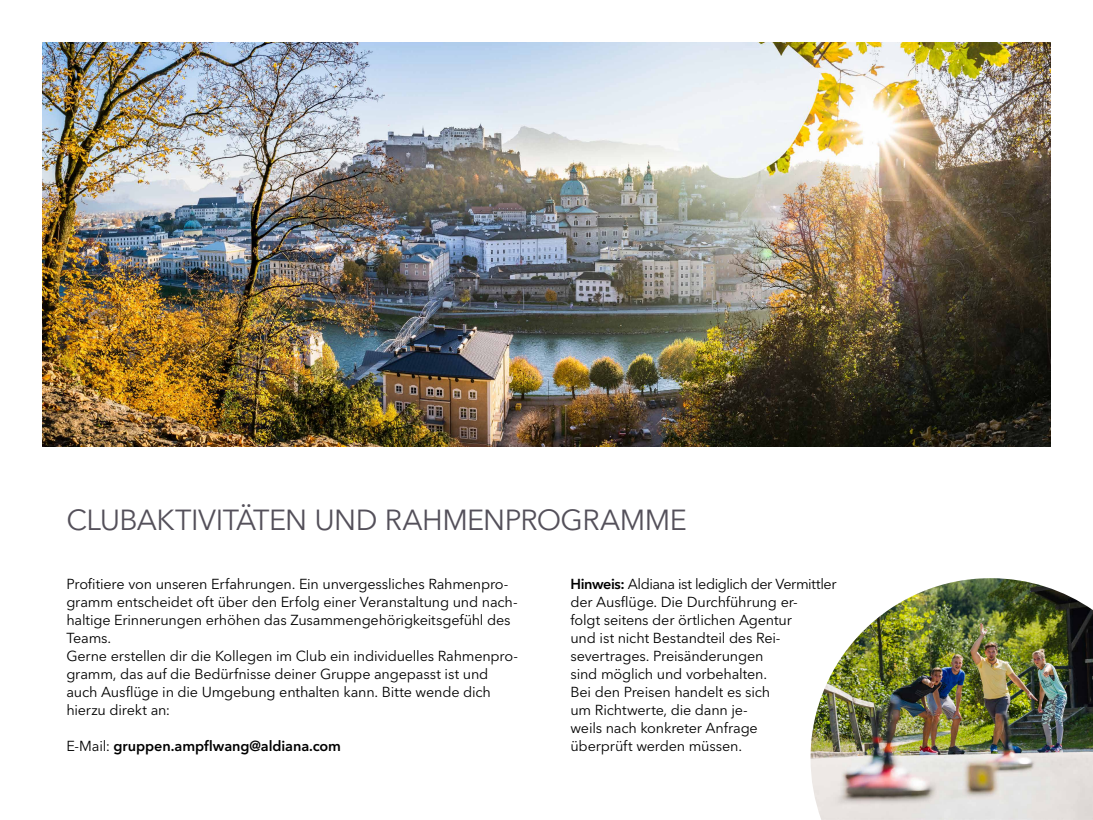
<style>
.page{position:relative;width:1093px;height:820px;background:#fff}
.page>*{position:absolute;margin:0;border:0;box-sizing:border-box;transform-origin:0 0}
.t1{font:28.8px "Avenir Next LT Pro";letter-spacing:-.02em;color:#54505a}
.t2{font:14.4px/18px "Avenir Next LT Pro";letter-spacing:-.015em;color:#000}
.t3{font:600 14.4px "Avenir Next LT Pro";letter-spacing:-.005em;color:#000}
.s1{font-weight:400}
.s2{font-weight:600}
</style>
<div class="page">
<img style="left:42px;top:42px;width:1008px;height:404px">
<img style="left:810px;top:578px;width:283px;height:241px">
<h1 class="t1" style="left:66px;top:502px;width:622px">CLUBAKTIVITÄTEN UND RAHMENPROGRAMME</h1>
<p class="t2" style="left:66px;top:575px;width:453px">Profitiere von unseren Erfahrungen. Ein unvergessliches Rahmenpro&shy;gramm entscheidet oft über den Erfolg einer Veranstaltung und nach&shy;haltige Erinnerungen erhöhen das Zusammengehörigkeitsgefühl des Teams.<br>Gerne erstellen dir die Kollegen im Club ein individuelles Rahmenpro&shy;gramm, das auf die Bedürfnisse deiner Gruppe angepasst ist und auch Ausflüge in die Umgebung enthalten kann. Bitte wende dich hierzu direkt an:</p>
<p class="t3" style="left:66px;top:737px;width:276px"><span class="s1">E-Mail:</span> gruppen.ampflwang@aldiana.com</p>
<p class="t2" style="left:570px;top:575px;width:268px"><span class="s2">Hinweis:</span> Aldiana ist lediglich der Vermittler der Ausflüge. Die Durchführung er-<br>folgt seitens der örtlichen Agentur<br>und ist nicht Bestandteil des Rei&shy;severtrages. Preisänderungen<br>sind möglich und vorbehalten.<br>Bei den Preisen handelt es sich<br>um Richtwerte, die dann je-<br>weils nach konkreter Anfrage<br>überprüft werden müssen.</p>
</div>
